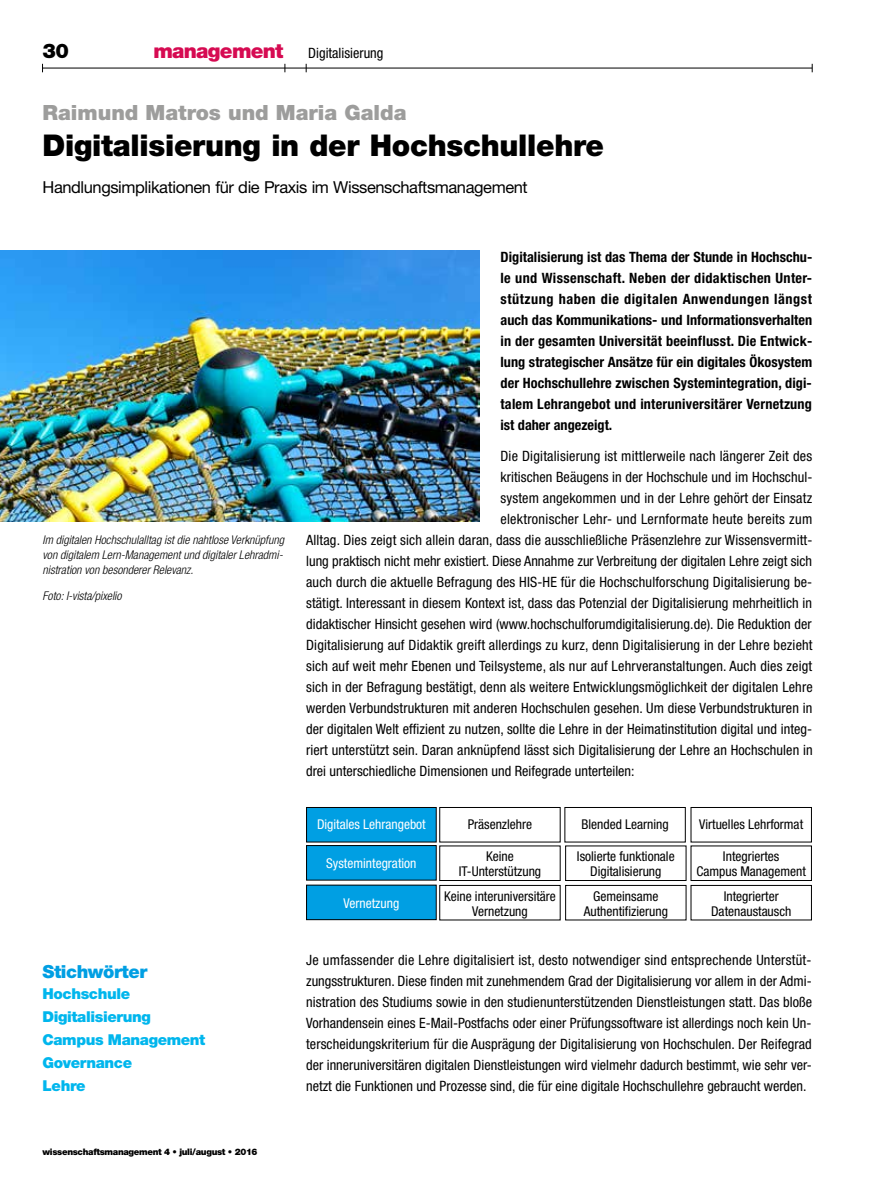
<style>
.page{position:relative;width:893px;height:1191px;background:#fff}
.page>*{position:absolute;margin:0;border:0;box-sizing:border-box;transform-origin:0 0}
.t1{font:900 30px "Helvetica Neue";letter-spacing:-.01em;color:#000}
.t2{font:900 21px "Helvetica Neue";color:#9d9d9c}
.t3{font:900 20.25px "Helvetica Neue";color:#000}
.t4{font:900 18px "Helvetica Neue";letter-spacing:-.025em;color:#009fe3}
.t5{font:16.5px "Helvetica Neue";letter-spacing:-.025em;color:#000}
.t6{font:900 15px/23.1px "Helvetica Neue";letter-spacing:-.025em;color:#00b6ed}
.t7{font:condensed 14.25px/21px "Helvetica Neue";letter-spacing:.01em;color:#000;text-align:justify}
.t8{font:700 condensed 14.25px/21px "Helvetica Neue";letter-spacing:.015em;color:#000;text-align:justify}
.t9{font:condensed 13.5px/15px "Helvetica Neue";color:#000;text-align:center}
.t10{font:condensed 13.5px "Helvetica Neue";color:#fff}
.t11{font:italic 300 condensed 12px/15px "Helvetica Neue";color:#000;text-align:justify}
.t12{font:900 9px "Helvetica Neue";letter-spacing:-.035em;color:#000}
.s1{font-weight:900;font-stretch:normal;font-size:20.25px;color:#d60b52}
</style>
<div class="page">
<hr style="left:43px;top:68px;width:769px;height:1px;background:#000">
<img style="left:0;top:251px;width:479px;height:271px">
<div style="left:307px;top:807px;width:129px;height:35px;background:#009fe3"></div>
<div style="left:306px;top:807px;width:131px;height:35px;border:1px solid #000"></div>
<div style="left:439px;top:807px;width:122px;height:35px;border:1px solid #000"></div>
<div style="left:439px;top:845px;width:122px;height:36px;border:1px solid #000"></div>
<div style="left:565px;top:845px;width:121px;height:36px;border:1px solid #000"></div>
<div style="left:691px;top:845px;width:121px;height:36px;border:1px solid #000"></div>
<div style="left:565px;top:885px;width:121px;height:35px;border:1px solid #000"></div>
<div style="left:691px;top:885px;width:121px;height:35px;border:1px solid #000"></div>
<div style="left:439px;top:885px;width:122px;height:35px;border:1px solid #000"></div>
<div style="left:564px;top:807px;width:122px;height:35px;border:1px solid #000"></div>
<div style="left:691px;top:807px;width:121px;height:35px;border:1px solid #000"></div>
<div style="left:307px;top:845px;width:129px;height:35px;background:#009fe3"></div>
<div style="left:306px;top:845px;width:131px;height:35px;border:1px solid #000"></div>
<div style="left:307px;top:885px;width:129px;height:34px;background:#009fe3"></div>
<div style="left:306px;top:884px;width:131px;height:36px;border:1px solid #000"></div>
<h3 class="t3" style="left:43px;top:39px;width:28px">30</h3>
<p class="t7" style="left:153px;top:42px;width:232px"><span class="s1">management</span> Digitalisierung</p>
<h2 class="t2" style="left:43px;top:100px;width:366px">Raimund Matros und Maria Galda</h2>
<h1 class="t1" style="left:43px;top:128px;width:563px">Digitalisierung in der Hochschullehre</h1>
<p class="t5" style="left:43px;top:177px;width:487px">Handlungsimplikationen für die Praxis im Wissenschaftsmanagement</p>
<p class="t11" style="left:43px;top:532px;width:243px">Im digitalen Hochschulalltag ist die nahtlose Verknüpfung von digitalem Lern-Management und digitaler Lehradmi&shy;nistration von besonderer Relevanz.</p>
<p class="t11" style="left:43px;top:588px;width:81px">Foto: I-vista/pixelio</p>
<p class="t4" style="left:43px;top:960px;width:106px">Stichwörter</p>
<p class="t6" style="left:43px;top:982px;width:164px">Hochschule<br>Digitalisierung<br>Campus Management<br>Governance<br>Lehre</p>
<p class="t8" style="left:500px;top:246px;width:313px">Digitalisierung ist das Thema der Stunde in Hochschu&shy;le und Wissenschaft. Neben der didaktischen Unter&shy;stützung haben die digitalen Anwendungen längst auch das Kommunikations- und Informationsverhalten in der gesamten Universität beeinflusst. Die Entwick&shy;lung strategischer Ansätze für ein digitales Ökosystem der Hochschullehre zwischen Systemintegration, digi&shy;talem Lehrangebot und interuniversitärer Vernetzung ist daher angezeigt.</p>
<p class="t7" style="left:500px;top:445px;width:313px">Die Digitalisierung ist mittlerweile nach längerer Zeit des</p>
<p class="t7" style="left:500px;top:466px;width:313px">kritischen Beäugens in der Hochschule und im Hochschul-</p>
<p class="t7" style="left:500px;top:487px;width:313px">system angekommen und in der Lehre gehört der Einsatz</p>
<p class="t7" style="left:500px;top:508px;width:313px">elektronischer Lehr- und Lernformate heute bereits zum</p>
<p class="t7" style="left:306px;top:529px;width:508px">Alltag. Dies zeigt sich allein daran, dass die ausschließliche Präsenzlehre zur Wissensvermitt-</p>
<p class="t7" style="left:306px;top:550px;width:508px">lung praktisch nicht mehr existiert. Diese Annahme zur Verbreitung der digitalen Lehre zeigt sich</p>
<p class="t7" style="left:306px;top:571px;width:508px">auch durch die aktuelle Befragung des HIS-HE für die Hochschulforschung Digitalisierung be-</p>
<p class="t7" style="left:306px;top:592px;width:507px">stätigt. Interessant in diesem Kontext ist, dass das Potenzial der Digitalisierung mehrheitlich in</p>
<p class="t7" style="left:306px;top:613px;width:507px">didaktischer Hinsicht gesehen wird (www.hochschulforumdigitalisierung.de). Die Reduktion der</p>
<p class="t7" style="left:306px;top:634px;width:508px">Digitalisierung auf Didaktik greift allerdings zu kurz, denn Digitalisierung in der Lehre bezieht</p>
<p class="t7" style="left:306px;top:656px;width:508px">sich auf weit mehr Ebenen und Teilsysteme, als nur auf Lehrveranstaltungen. Auch dies zeigt</p>
<p class="t7" style="left:306px;top:677px;width:508px">sich in der Befragung bestätigt, denn als weitere Entwicklungsmöglichkeit der digitalen Lehre</p>
<p class="t7" style="left:306px;top:698px;width:508px">werden Verbundstrukturen mit anderen Hochschulen gesehen. Um diese Verbundstrukturen in</p>
<p class="t7" style="left:306px;top:719px;width:507px">der digitalen Welt effizient zu nutzen, sollte die Lehre in der Heimatinstitution digital und integ-</p>
<p class="t7" style="left:306px;top:740px;width:508px">riert unterstützt sein. Daran anknüpfend lässt sich Digitalisierung der Lehre an Hochschulen in</p>
<p class="t7" style="left:306px;top:761px;width:330px">drei unterschiedliche Dimensionen und Reifegrade unterteilen:</p>
<p class="t10" style="left:317px;top:816px;width:110px">Digitales Lehrangebot</p>
<p class="t9" style="left:468px;top:816px;width:66px">Präsenzlehre</p>
<p class="t9" style="left:459px;top:848px;width:84px">Keine<br>IT-Unterstützung</p>
<p class="t9" style="left:577px;top:848px;width:99px">Isolierte funktionale<br>Digitalisierung</p>
<p class="t9" style="left:696px;top:848px;width:111px">Integriertes<br>Campus Management</p>
<p class="t9" style="left:584px;top:888px;width:86px">Gemeinsame<br>Authentifizierung</p>
<p class="t9" style="left:711px;top:888px;width:82px">Integrierter<br>Datenaustausch</p>
<p class="t9" style="left:581px;top:816px;width:89px">Blended Learning</p>
<p class="t9" style="left:699px;top:816px;width:106px">Virtuelles Lehrformat</p>
<p class="t10" style="left:326px;top:855px;width:92px">Systemintegration</p>
<p class="t10" style="left:343px;top:895px;width:57px">Vernetzung</p>
<p class="t9" style="left:444px;top:888px;width:113px">Keine interuniversitäre<br>Vernetzung</p>
<p class="t7" style="left:306px;top:949px;width:508px">Je umfassender die Lehre digitalisiert ist, desto notwendiger sind entsprechende Unterstüt&shy;zungsstrukturen. Diese finden mit zunehmendem Grad der Digitalisierung vor allem in der Admi&shy;nistration des Studiums sowie in den studienunterstützenden Dienstleistungen statt. Das bloße Vorhandensein eines E-Mail-Postfachs oder einer Prüfungssoftware ist allerdings noch kein Un&shy;terscheidungskriterium für die Ausprägung der Digitalisierung von Hochschulen. Der Reifegrad der inneruniversitären digitalen Dienstleistungen wird vielmehr dadurch bestimmt, wie sehr ver&shy;netzt die Funktionen und Prozesse sind, die für eine digitale Hochschullehre gebraucht werden.</p>
<p class="t12" style="left:43px;top:1146px;width:217px">wissenschaftsmanagement 4 • juli/august • 2016</p>
</div>
